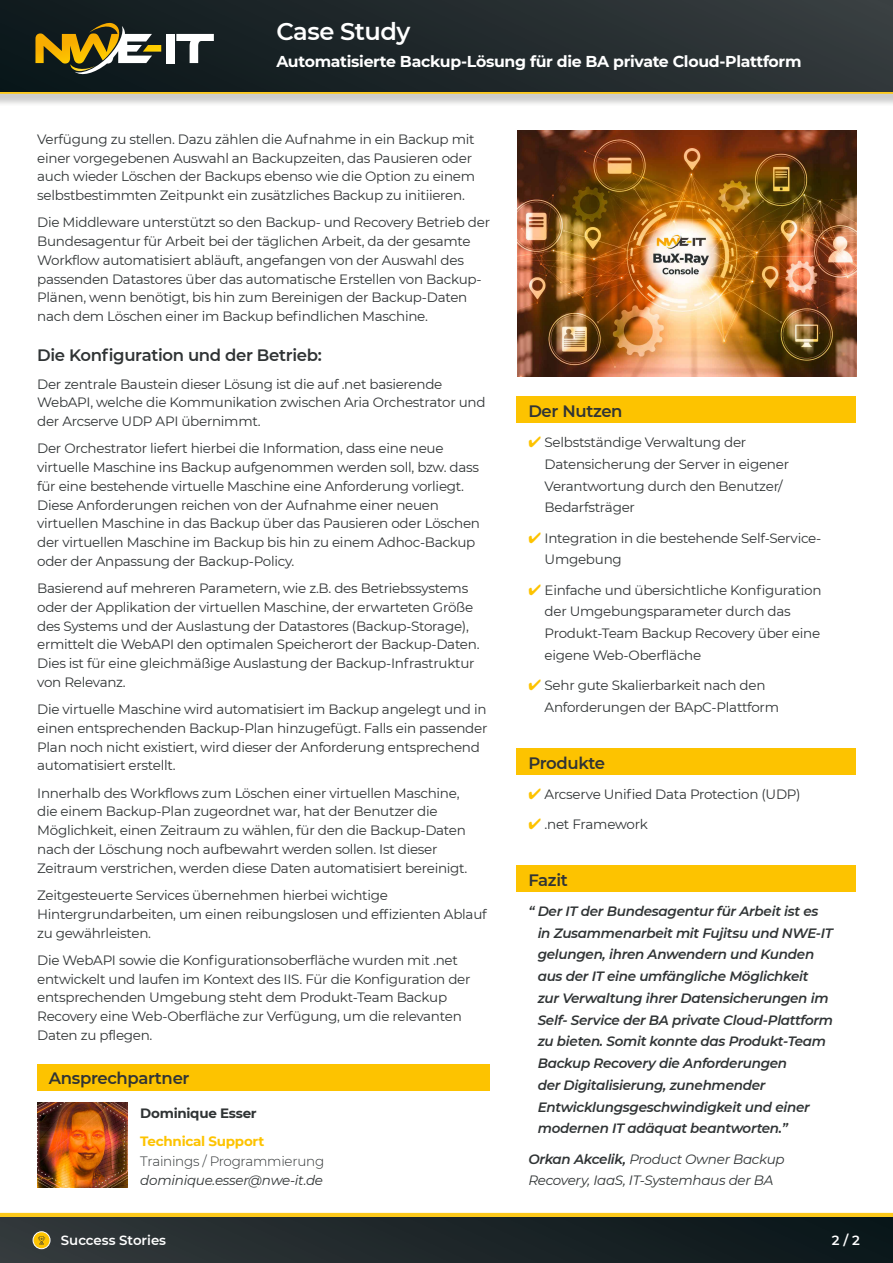
<style>
.page{position:relative;width:893px;height:1263px;background:#fff}
.page>*{position:absolute;margin:0;border:0;box-sizing:border-box;transform-origin:0 0}
.t1{font:600 24.15px "Montserrat";letter-spacing:-.02em;color:#fff}
.t2{font:600 16.5px "Montserrat";letter-spacing:-.02em;color:#303435}
.t3{font:700 15.75px "Montserrat";letter-spacing:-.02em;color:#fff}
.t4{font:13.5px/18.8px "Montserrat";letter-spacing:-.02em;color:#303435}
.t5{font:italic 600 13.5px/21.8px "Montserrat";letter-spacing:-.02em;color:#303435}
.t6{font:italic 13.5px/21.8px "Montserrat";letter-spacing:-.02em;color:#303435}
.t7{font:300 13.5px "Montserrat";letter-spacing:-.02em;color:#303435}
.t8{font:700 13.5px "Montserrat";letter-spacing:-.02em;color:#fdc300}
.t9{font:700 13.5px "Montserrat";letter-spacing:-.02em;color:#303435}
.t10{font:600 13.35px "Montserrat";color:#fff}
.s1{color:#fdc300}
.s2{font-weight:600}
</style>
<div class="page">
<div style="left:0;top:0;width:893px;height:107px;background:#181716;opacity:.25"></div>
<svg style="left:0;top:92px;width:893px;height:2px;background:#f8c92a"></svg>
<div style="left:0;top:0;width:893px;height:92px;background:linear-gradient(to right,#0b171a,#353b3d)"></div>
<div style="left:166px;top:34px;width:9px;height:29px;background:#fff"></div>
<svg style="left:176px;top:34px;width:38px;height:29px"></svg>
<svg style="left:35px;top:21px;width:126px;height:56px;background:#635b32"></svg>
<svg style="left:0;top:1212px;width:893px;height:5px;background:#fdd242"></svg>
<div style="left:0;top:1217px;width:893px;height:46px;background:linear-gradient(to right,#33393b,#091518)"></div>
<div style="left:33px;top:1232px;width:17px;height:17px;background:#fdc300;border-radius:50%"></div>
<div style="left:33px;top:1231px;width:17px;height:18px;border:1px solid #fff;border-radius:50%"></div>
<svg style="left:38px;top:1236px;width:7px;height:9px"></svg>
<div style="left:517px;top:396px;width:339px;height:27px;background:#fdc300"></div>
<div style="left:517px;top:748px;width:339px;height:27px;background:#fdc300"></div>
<div style="left:517px;top:865px;width:339px;height:27px;background:#fdc300"></div>
<img style="left:518px;top:131px;width:339px;height:246px">
<div style="left:37px;top:1064px;width:453px;height:27px;background:#fdc300"></div>
<img style="left:37px;top:1102px;width:91px;height:85px">
<h1 class="t1" style="left:276px;top:15px;width:136px">Case Study</h1>
<p class="t3" style="left:276px;top:50px;width:527px">Automatisierte Backup-Lösung für die BA private Cloud-Plattform</p>
<p class="t4" style="left:37px;top:129px;width:439px">Verfügung zu stellen. Dazu zählen die Aufnahme in ein Backup mit einer vorgegebenen Auswahl an Backupzeiten, das Pausieren oder auch wieder Löschen der Backups ebenso wie die Option zu einem selbstbestimmten Zeitpunkt ein zusätzliches Backup zu initiieren.</p>
<p class="t4" style="left:37px;top:213px;width:454px">Die Middleware unterstützt so den Backup- und Recovery Betrieb der Bundesagentur für Arbeit bei der täglichen Arbeit, da der gesamte Workflow automatisiert abläuft, angefangen von der Auswahl des passenden Datastores über das automatische Erstellen von Backup-Plänen, wenn benötigt, bis hin zum Bereinigen der Backup-Daten nach dem Löschen einer im Backup befindlichen Maschine.</p>
<p class="t2" style="left:37px;top:344px;width:286px">Die Konfiguration und der Betrieb:</p>
<p class="t4" style="left:37px;top:374px;width:450px">Der zentrale Baustein dieser Lösung ist die auf .net basierende<br>WebAPI, welche die Kommunikation zwischen Aria Orchestrator und der Arcserve UDP API übernimmt.</p>
<p class="t4" style="left:37px;top:439px;width:444px">Der Orchestrator liefert hierbei die Information, dass eine neue virtuelle Maschine ins Backup aufgenommen werden soll, bzw. dass für eine bestehende virtuelle Maschine eine Anforderung vorliegt.<br>Diese Anforderungen reichen von der Aufnahme einer neuen virtuellen Maschine in das Backup über das Pausieren oder Löschen der virtuellen Maschine im Backup bis hin zu einem Adhoc-Backup oder der Anpassung der Backup-Policy.</p>
<p class="t4" style="left:37px;top:578px;width:444px">Basierend auf mehreren Parametern, wie z.B. des Betriebssystems oder der Applikation der virtuellen Maschine, der erwarteten Größe des Systems und der Auslastung der Datastores (Backup-Storage), ermittelt die WebAPI den optimalen Speicherort der Backup-Daten.<br>Dies ist für eine gleichmäßige Auslastung der Backup-Infrastruktur von Relevanz.</p>
<p class="t4" style="left:37px;top:699px;width:452px">Die virtuelle Maschine wird automatisiert im Backup angelegt und in einen entsprechenden Backup-Plan hinzugefügt. Falls ein passender Plan noch nicht existiert, wird dieser der Anforderung entsprechend automatisiert erstellt.</p>
<p class="t4" style="left:37px;top:783px;width:432px">Innerhalb des Workflows zum Löschen einer virtuellen Maschine, die einem Backup-Plan zugeordnet war, hat der Benutzer die Möglichkeit, einen Zeitraum zu wählen, für den die Backup-Daten nach der Löschung noch aufbewahrt werden sollen. Ist dieser Zeitraum verstrichen, werden diese Daten automatisiert bereinigt.</p>
<p class="t4" style="left:37px;top:885px;width:451px">Zeitgesteuerte Services übernehmen hierbei wichtige<br>Hintergrundarbeiten, um einen reibungslosen und effizienten Ablauf zu gewährleisten.</p>
<p class="t4" style="left:37px;top:950px;width:435px">Die WebAPI sowie die Konfigurationsoberfläche wurden mit .net entwickelt und laufen im Kontext des IIS. Für die Konfiguration der entsprechenden Umgebung steht dem Produkt-Team Backup Recovery eine Web-Oberfläche zur Verfügung, um die relevanten Daten zu pflegen.</p>
<p class="t2" style="left:49px;top:1067px;width:142px">Ansprechpartner</p>
<p class="t9" style="left:140px;top:1104px;width:118px">Dominique Esser</p>
<p class="t8" style="left:140px;top:1132px;width:125px">Technical Support</p>
<p class="t7" style="left:140px;top:1152px;width:185px">Trainings / Programmierung</p>
<p class="t6" style="left:140px;top:1169px;width:184px">dominique.esser@nwe-it.de</p>
<p class="t2" style="left:528px;top:399px;width:96px">Der Nutzen</p>
<p class="t4" style="left:545px;top:431px;width:246px;line-height:21.8px;text-indent:-16px"><span class="s1">✔</span> Selbstständige Verwaltung der<br>Datensicherung der Server in eigener<br>Verantwortung durch den Benutzer/<br>Bedarfsträger</p>
<p class="t4" style="left:545px;top:526px;width:278px;line-height:21.8px;text-indent:-16px"><span class="s1">✔</span> Integration in die bestehende Self-Service-<br>Umgebung</p>
<p class="t4" style="left:545px;top:578px;width:278px;line-height:21.8px;text-indent:-16px"><span class="s1">✔</span> Einfache und übersichtliche Konfiguration der Umgebungsparameter durch das Produkt-Team Backup Recovery über eine eigene Web-Oberfläche</p>
<p class="t4" style="left:545px;top:674px;width:236px;line-height:21.8px;text-indent:-16px"><span class="s1">✔</span> Sehr gute Skalierbarkeit nach den<br>Anforderungen der BApC-Plattform</p>
<p class="t2" style="left:528px;top:751px;width:78px">Produkte</p>
<p class="t4" style="left:528px;top:784px;width:274px"><span class="s1">✔</span> Arcserve Unified Data Protection (UDP)</p>
<p class="t4" style="left:528px;top:814px;width:121px"><span class="s1">✔</span> .net Framework</p>
<p class="t2" style="left:528px;top:868px;width:41px">Fazit</p>
<p class="t5" style="left:538px;top:899px;width:297px;text-indent:-9px">“ Der IT der Bundesagentur für Arbeit ist es in Zusammenarbeit mit Fujitsu und NWE-IT gelungen, ihren Anwendern und Kunden aus der IT eine umfängliche Möglichkeit zur Verwaltung ihrer Datensicherungen im Self- Service der BA private Cloud-Plattform zu bieten. Somit konnte das Produkt-Team Backup Recovery die Anforderungen<br>der Digitalisierung, zunehmender Entwicklungsgeschwindigkeit und einer modernen IT adäquat beantworten.”</p>
<p class="t6" style="left:528px;top:1147px;width:258px"><span class="s2">Orkan Akcelik,</span> Product Owner Backup<br>Recovery, IaaS, IT-Systemhaus der BA</p>
<p class="t10" style="left:61px;top:1230px;width:107px">Success Stories</p>
<p class="t10" style="left:832px;top:1230px;width:29px">2 / 2</p>
</div>
